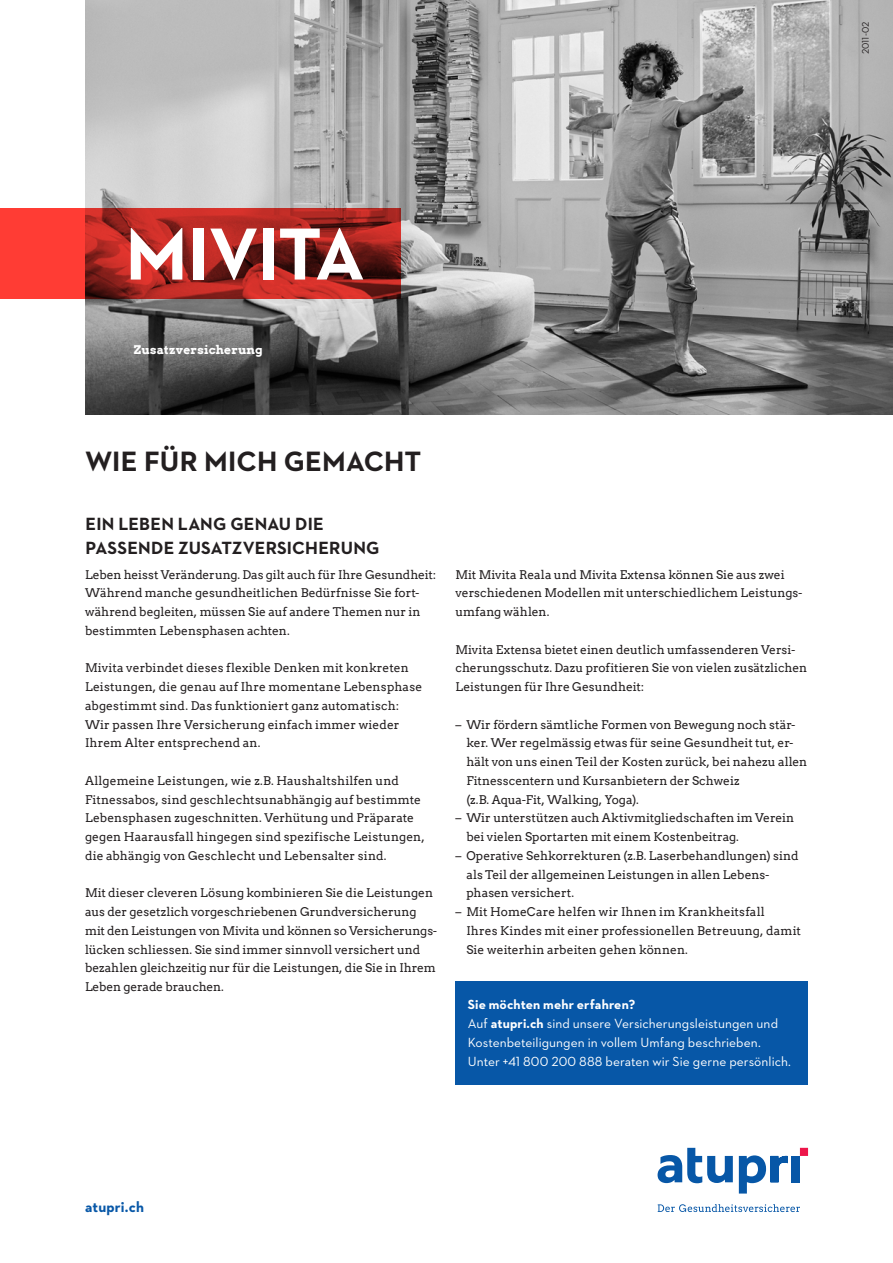
<style>
.page{position:relative;width:893px;height:1263px;background:#fff}
.page>*{position:absolute;margin:0;border:0;box-sizing:border-box;transform-origin:0 0}
._01_Haupttitel{font:700 75px "Neutraface 2 Text";letter-spacing:-.015em;color:#fff}
._04_Lauftext{font:700 28.5px "Neutraface 2 Text";letter-spacing:.005em;color:#231f20}
._04_Lauftext-2{font:700 18px/24px "Neutraface 2 Text";letter-spacing:.01em;color:#231f20}
._04_Lauftext-3{font:700 15px "Neutraface 2 Text";letter-spacing:.01em;color:#0757a7}
._08_Boxentext{font:13.5px/18.8px "Neutraface 2 Text";letter-spacing:.005em;color:#fff}
._04_Lauftext-4{font:12px/18.8px "Arvo";color:#231f20}
._04_Lauftext-5{font:700 12px "Arvo";letter-spacing:.015em;color:#fff}
.t1{font:9.75px "Neutraface 2 Text";letter-spacing:-.005em;color:#231f20}
.s1{font-weight:700}
</style>
<div class="page">
<svg style="left:800px;top:1148px;width:8px;height:8px"></svg>
<svg style="left:658px;top:1148px;width:75px;height:35px"></svg>
<svg style="left:739px;top:1155px;width:49px;height:38px"></svg>
<div style="left:792px;top:1156px;width:8px;height:26px;background:#0757a7"></div>
<svg style="left:658px;top:1204px;width:142px;height:8px"></svg>
<img style="left:85px;top:0;width:808px;height:415px">
<svg style="left:0;top:208px;width:401px;height:91px;background:#b22923"></svg>
<div style="left:455px;top:982px;width:353px;height:103px;background:#0757a7"></div>
<p class="t1" style="left:859px;top:54px;width:33px;rotate:-90deg">2011-02</p>
<p class="_01_Haupttitel" style="left:125px;top:206px;width:241px">MIVITA</p>
<p class="_04_Lauftext-5" style="left:134px;top:342px;width:130px">Zusatzversicherung</p>
<p class="_04_Lauftext" style="left:85px;top:443px;width:338px">WIE FÜR MICH GEMACHT</p>
<p class="_04_Lauftext-2" style="left:86px;top:512px;width:295px">EIN LEBEN LANG GENAU DIE<br>PASSENDE ZUSATZVERSICHERUNG</p>
<p class="_04_Lauftext-4" style="left:85px;top:565px;width:353px">Leben heisst Veränderung. Das gilt auch für Ihre Gesundheit:<br>Während manche gesundheitlichen Bedürfnisse Sie fort&shy;während begleiten, müssen Sie auf andere Themen nur in bestimmten Lebensphasen achten.</p>
<p class="_04_Lauftext-4" style="left:85px;top:659px;width:339px">Mivita verbindet dieses flexible Denken mit konkreten Leistungen, die genau auf Ihre momentane Lebensphase abgestimmt sind. Das funktioniert ganz automatisch:<br>Wir passen Ihre Versicherung einfach immer wieder Ihrem Alter entsprechend an.</p>
<p class="_04_Lauftext-4" style="left:85px;top:771px;width:341px">Allgemeine Leistungen, wie z.B. Haushaltshilfen und Fitnessabos, sind geschlechtsunabhängig auf bestimmte Lebensphasen zugeschnitten. Verhütung und Präparate gegen Haarausfall hingegen sind spezifische Leistungen, die abhängig von Geschlecht und Lebensalter sind.</p>
<p class="_04_Lauftext-4" style="left:85px;top:884px;width:354px">Mit dieser cleveren Lösung kombinieren Sie die Leistungen aus der gesetzlich vorgeschriebenen Grundversicherung mit den Leistungen von Mivita und können so Versicherungs&shy;lücken schliessen. Sie sind immer sinnvoll versichert und bezahlen gleichzeitig nur für die Leistungen, die Sie in Ihrem Leben gerade brauchen.</p>
<p class="_04_Lauftext-4" style="left:455px;top:565px;width:349px">Mit Mivita Reala und Mivita Extensa können Sie aus zwei verschiedenen Modellen mit unterschiedlichem Leistungs&shy;umfang wählen.</p>
<p class="_04_Lauftext-4" style="left:455px;top:640px;width:353px">Mivita Extensa bietet einen deutlich umfassenderen Versi&shy;cherungsschutz. Dazu profitieren Sie von vielen zusätzlichen<br>Leistungen für Ihre Gesundheit:</p>
<p class="_04_Lauftext-4" style="left:466px;top:715px;width:342px;text-indent:-11px">– Wir fördern sämtliche Formen von Bewegung noch stär&shy;ker. Wer regelmässig etwas für seine Gesundheit tut, er&shy;hält von uns einen Teil der Kosten zurück, bei nahezu allen Fitnesscentern und Kursanbietern der Schweiz<br>(z.B. Aqua-Fit, Walking, Yoga).</p>
<p class="_04_Lauftext-4" style="left:466px;top:809px;width:329px;text-indent:-11px">– Wir unterstützen auch Aktivmitgliedschaften im Verein bei vielen Sportarten mit einem Kostenbeitrag.</p>
<p class="_04_Lauftext-4" style="left:466px;top:846px;width:334px;text-indent:-11px">– Operative Sehkorrekturen (z.B. Laserbehandlungen) sind als Teil der allgemeinen Leistungen in allen Lebens&shy;phasen versichert.</p>
<p class="_04_Lauftext-4" style="left:466px;top:902px;width:336px;text-indent:-11px">– Mit HomeCare helfen wir Ihnen im Krankheitsfall<br>Ihres Kindes mit einer professionellen Betreuung, damit<br>Sie weiterhin arbeiten gehen können.</p>
<p class="_08_Boxentext" style="left:468px;top:995px;width:325px"><span class="s1">Sie möchten mehr erfahren?<br></span>Auf <span class="s1">atupri.ch</span> sind unsere Versicherungsleistungen und Kostenbeteiligungen in vollem Umfang beschrieben.<br>Unter +41 800 200 888 beraten wir Sie gerne persönlich.</p>
<p class="_04_Lauftext-3" style="left:85px;top:1197px;width:60px">atupri.ch</p>
</div>
